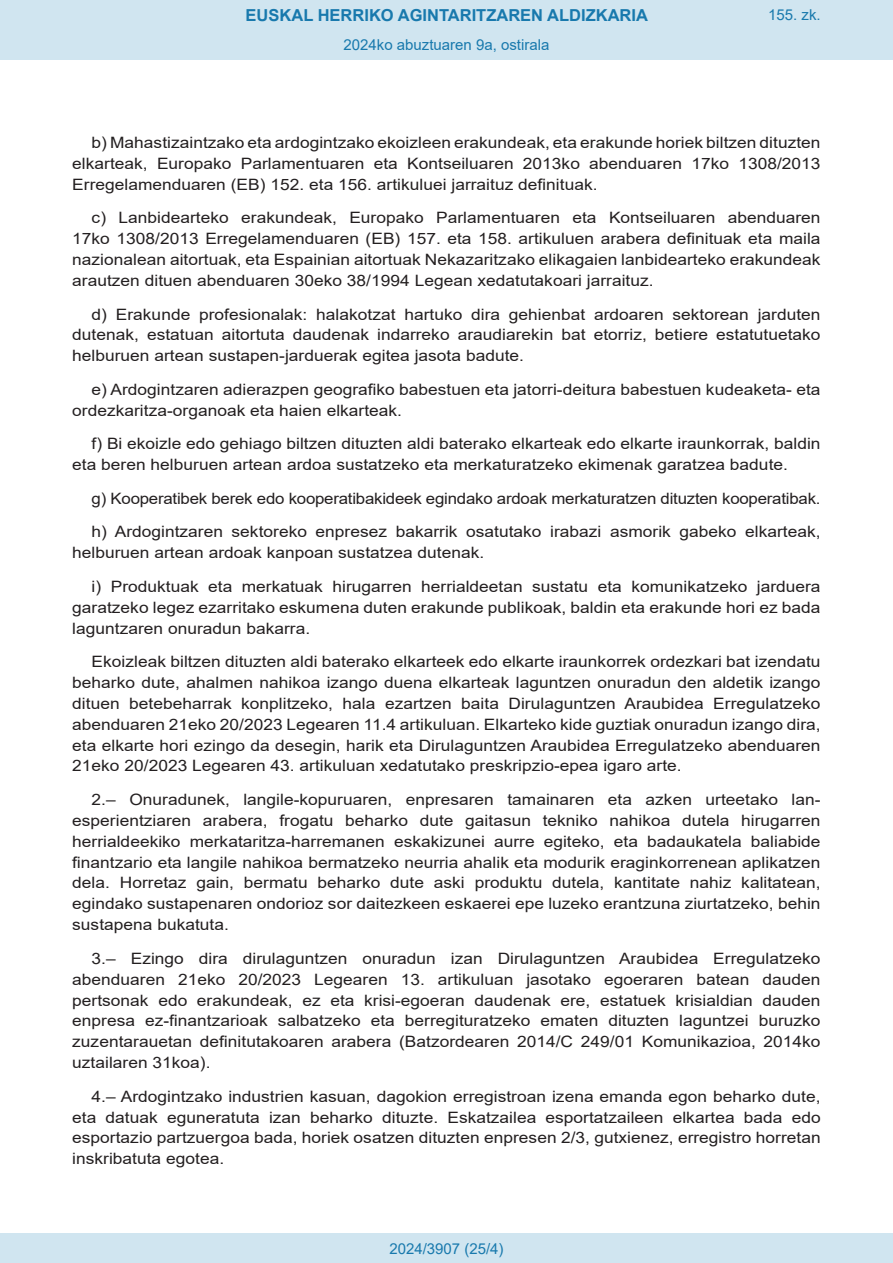
<style>
.page{position:relative;width:893px;height:1263px;background:#fff}
.page>*{position:absolute;margin:0;border:0;box-sizing:border-box;transform-origin:0 0}
.t1{font:700 16.5px "Arial";color:#1879ad}
.BOPVDetalle{font:15.6px/20.9px "Arial";color:#231f20;text-align:justify;scale:1.11 1}
.BOPVDetalle-2{font:15.6px "Arial";color:#231f20;scale:1.07 1}
.Paginacion_Centro{font:15px "Arial";color:#1879ad}
</style>
<div class="page">
<div style="left:0;top:0;width:893px;height:60px;background:#d0e5f0"></div>
<div style="left:0;top:1233px;width:893px;height:30px;background:#d0e5f0"></div>
<p class="t1" style="left:246px;top:3px;width:404px">EUSKAL HERRIKO AGINTARITZAREN ALDIZKARIA</p>
<p class="Paginacion_Centro" style="left:343px;top:35px;width:207px">2024ko abuztuaren 9a, ostirala</p>
<p class="Paginacion_Centro" style="left:768px;top:5px;width:54px">155. zk.</p>
<p class="BOPVDetalle" style="left:72px;top:132px;width:676px;text-indent:19px">b) Mahastizaintzako eta ardogintzako ekoizleen erakundeak, eta erakunde horiek biltzen dituzten elkarteak, Europako Parlamentuaren eta Kontseiluaren 2013ko abenduaren 17ko 1308/2013<br>Erregelamenduaren (EB) 152. eta 156. artikuluei jarraituz definituak.</p>
<p class="BOPVDetalle" style="left:72px;top:207px;width:676px;text-indent:19px">c) Lanbidearteko erakundeak, Europako Parlamentuaren eta Kontseiluaren abenduaren 17ko 1308/2013 Erregelamenduaren (EB) 157. eta 158. artikuluen arabera definituak eta maila nazionalean aitortuak, eta Espainian aitortuak Nekazaritzako elikagaien lanbidearteko erakundeak arautzen dituen abenduaren 30eko 38/1994 Legean xedatutakoari jarraituz.</p>
<p class="BOPVDetalle" style="left:72px;top:304px;width:676px;text-indent:19px">d) Erakunde profesionalak: halakotzat hartuko dira gehienbat ardoaren sektorean jarduten dutenak, estatuan aitortuta daudenak indarreko araudiarekin bat etorriz, betiere estatutuetako helburuen artean sustapen-jarduerak egitea jasota badute.</p>
<p class="BOPVDetalle" style="left:72px;top:379px;width:676px;text-indent:19px">e) Ardogintzaren adierazpen geografiko babestuen eta jatorri-deitura babestuen kudeaketa- eta ordezkaritza-organoak eta haien elkarteak.</p>
<p class="BOPVDetalle" style="left:72px;top:433px;width:676px;text-indent:19px">f) Bi ekoizle edo gehiago biltzen dituzten aldi baterako elkarteak edo elkarte iraunkorrak, baldin eta beren helburuen artean ardoa sustatzeko eta merkaturatzeko ekimenak garatzea badute.</p>
<p class="BOPVDetalle-2" style="left:92px;top:488px;width:683px">g) Kooperatibek berek edo kooperatibakideek egindako ardoak merkaturatzen dituzten kooperatibak.</p>
<p class="BOPVDetalle" style="left:72px;top:521px;width:676px;text-indent:19px">h) Ardogintzaren sektoreko enpresez bakarrik osatutako irabazi asmorik gabeko elkarteak, helburuen artean ardoak kanpoan sustatzea dutenak.</p>
<p class="BOPVDetalle" style="left:72px;top:576px;width:676px;text-indent:19px">i) Produktuak eta merkatuak hirugarren herrialdeetan sustatu eta komunikatzeko jarduera garatzeko legez ezarritako eskumena duten erakunde publikoak, baldin eta erakunde hori ez bada laguntzaren onuradun bakarra.</p>
<p class="BOPVDetalle" style="left:72px;top:651px;width:676px;text-indent:19px">Ekoizleak biltzen dituzten aldi baterako elkarteek edo elkarte iraunkorrek ordezkari bat izendatu beharko dute, ahalmen nahikoa izango duena elkarteak laguntzen onuradun den aldetik izango dituen betebeharrak konplitzeko, hala ezartzen baita Dirulaguntzen Araubidea Erregulatzeko abenduaren 21eko 20/2023 Legearen 11.4 artikuluan. Elkarteko kide guztiak onuradun izango dira, eta elkarte hori ezingo da desegin, harik eta Dirulaguntzen Araubidea Erregulatzeko abenduaren 21eko 20/2023 Legearen 43. artikuluan xedatutako preskripzio-epea igaro arte.</p>
<p class="BOPVDetalle" style="left:72px;top:789px;width:676px;text-indent:19px">2.– Onuradunek, langile-kopuruaren, enpresaren tamainaren eta azken urteetako lan&shy;esperientziaren arabera, frogatu beharko dute gaitasun tekniko nahikoa dutela hirugarren herrialdeekiko merkataritza-harremanen eskakizunei aurre egiteko, eta badaukatela baliabide finantzario eta langile nahikoa bermatzeko neurria ahalik eta modurik eraginkorrenean aplikatzen dela. Horretaz gain, bermatu beharko dute aski produktu dutela, kantitate nahiz kalitatean, egindako sustapenaren ondorioz sor daitezkeen eskaerei epe luzeko erantzuna ziurtatzeko, behin sustapena bukatuta.</p>
<p class="BOPVDetalle" style="left:72px;top:948px;width:676px;text-indent:19px">3.– Ezingo dira dirulaguntzen onuradun izan Dirulaguntzen Araubidea Erregulatzeko abenduaren 21eko 20/2023 Legearen 13. artikuluan jasotako egoeraren batean dauden pertsonak edo erakundeak, ez eta krisi-egoeran daudenak ere, estatuek krisialdian dauden enpresa ez-finantzarioak salbatzeko eta berregituratzeko ematen dituzten laguntzei buruzko zuzentarauetan definitutakoaren arabera (Batzordearen 2014/C 249/01 Komunikazioa, 2014ko uztailaren 31koa).</p>
<p class="BOPVDetalle" style="left:72px;top:1086px;width:676px;text-indent:19px">4.– Ardogintzako industrien kasuan, dagokion erregistroan izena emanda egon beharko dute, eta datuak eguneratuta izan beharko dituzte. Eskatzailea esportatzaileen elkartea bada edo esportazio partzuergoa bada, horiek osatzen dituzten enpresen 2/3, gutxienez, erregistro horretan inskribatuta egotea.</p>
<p class="Paginacion_Centro" style="left:389px;top:1238px;width:116px">2024/3907 (25/4)</p>
</div>
